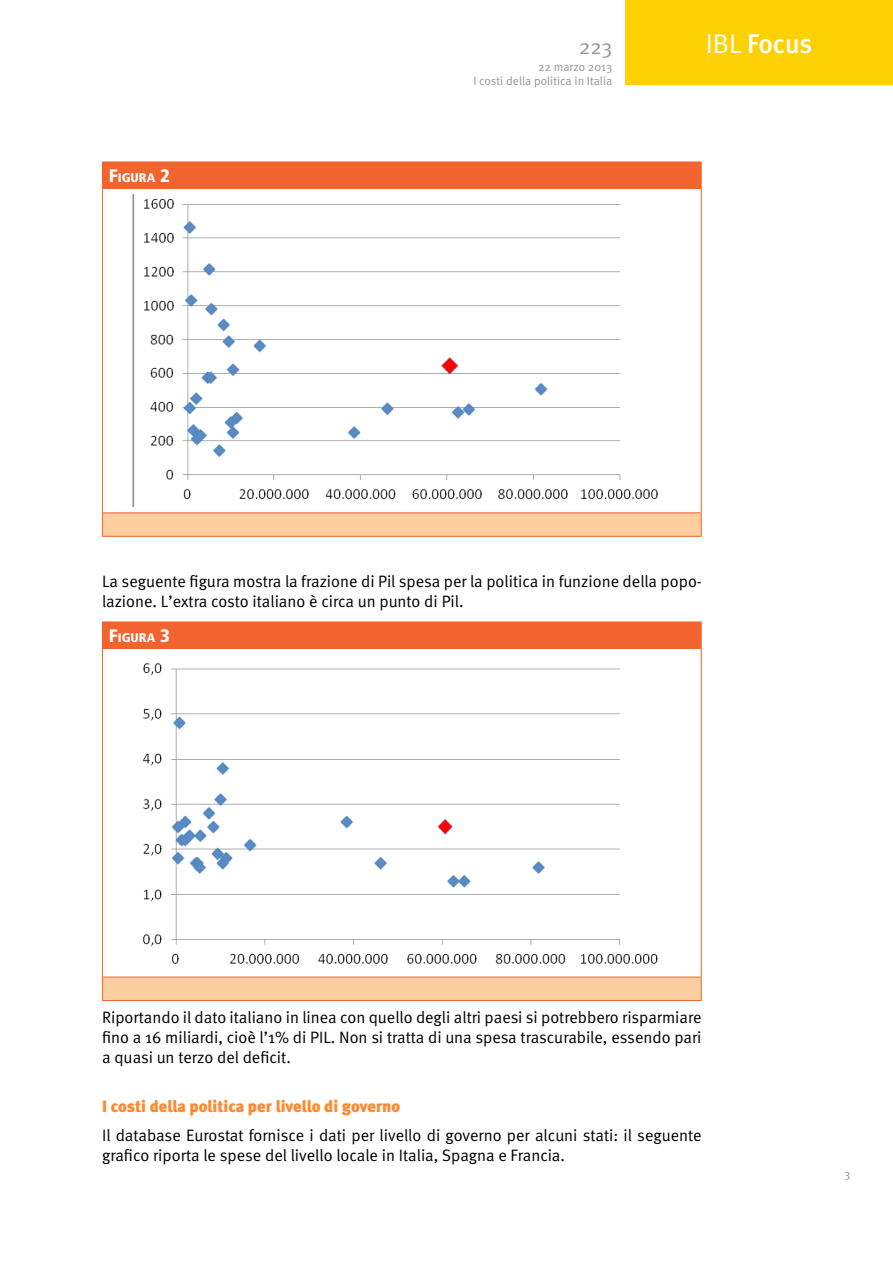
<style>
.page{position:relative;width:893px;height:1263px;background:#fff}
.page>*{position:absolute;margin:0;border:0;box-sizing:border-box;transform-origin:0 0}
.t1{font:500 27px "Meta";letter-spacing:-.005em;color:#fff}
.t2{font:21px "Meta Normal";color:#939598}
.Body{font:16.5px/19.8px "Meta Normal";color:#000}
.Paragraph_1{font:16.5px "Meta Black LF";color:#ff892f}
.Dida_Number{font:900 condensed 12.6px "Frutiger LT Std";color:#fff;scale:1.05 1}
.t3{font:12px/14.1px "Meta Normal";color:#939598;text-align:right}
.s1{font-size:18px}
.s2{font-family:"Meta Normal";font-weight:400}
</style>
<div class="page">
<div style="left:625px;top:0;width:268px;height:85px;background:#fed105"></div>
<div style="left:102px;top:162px;width:599px;height:26px;background:#f2642f"></div>
<div style="left:102px;top:513px;width:599px;height:23px;background:#fdce9f"></div>
<hr style="left:102px;top:188px;width:600px;height:1px;background:#f2642f">
<hr style="left:102px;top:512px;width:600px;height:1px;background:#f2642f">
<svg style="left:701px;top:162px;width:1px;height:26px"></svg>
<hr style="left:102px;top:189px;width:1px;height:323px;background:#f2642f">
<hr style="left:701px;top:189px;width:1px;height:323px;background:#f2642f">
<svg style="left:102px;top:513px;width:1px;height:23px"></svg>
<svg style="left:701px;top:513px;width:1px;height:23px"></svg>
<hr style="left:102px;top:536px;width:600px;height:1px;background:#f2642f">
<img style="left:133px;top:195px;width:525px;height:311px">
<div style="left:102px;top:622px;width:599px;height:26px;background:#f2642f"></div>
<div style="left:102px;top:977px;width:599px;height:23px;background:#fdce9f"></div>
<hr style="left:102px;top:648px;width:600px;height:1px;background:#f2642f">
<hr style="left:102px;top:977px;width:600px;height:1px;background:#f2642f">
<svg style="left:701px;top:622px;width:1px;height:26px"></svg>
<hr style="left:102px;top:649px;width:1px;height:328px;background:#f2642f">
<hr style="left:701px;top:649px;width:1px;height:328px;background:#f2642f">
<svg style="left:102px;top:977px;width:1px;height:23px"></svg>
<svg style="left:701px;top:977px;width:1px;height:23px"></svg>
<hr style="left:102px;top:1000px;width:600px;height:1px;background:#f2642f">
<img style="left:142px;top:663px;width:516px;height:301px">
<p class="Dida_Number" style="left:109px;top:170px;width:60px"><span class="s1">F</span>IGURA <span class="s1">2</span></p>
<p class="t2" style="left:579px;top:34px;width:35px">223</p>
<p class="t3" style="left:473px;top:60px;width:140px">22 marzo 2013<br>I costi della politica in Italia</p>
<h1 class="t1" style="left:706px;top:27px;width:108px"><span class="s2">IBL</span> Focus</h1>
<p class="Body" style="left:102px;top:571px;width:601px">La seguente figura mostra la frazione di Pil spesa per la politica in funzione della popo&shy;lazione. L’extra costo italiano è circa un punto di Pil.</p>
<p class="Dida_Number" style="left:109px;top:630px;width:60px"><span class="s1">F</span>IGURA <span class="s1">3</span></p>
<p class="Body" style="left:102px;top:1007px;width:601px;text-align:justify">Riportando il dato italiano in linea con quello degli altri paesi si potrebbero risparmiare fino a 16 miliardi, cioè l’1% di PIL. Non si tratta di una spesa trascurabile, essendo pari a quasi un terzo del deficit.</p>
<p class="Paragraph_1" style="left:102px;top:1097px;width:300px">I costi della politica per livello di governo</p>
<p class="Body" style="left:102px;top:1125px;width:601px">Il database Eurostat fornisce i dati per livello di governo per alcuni stati: il seguente grafico riporta le spese del livello locale in Italia, Spagna e Francia.</p>
<p class="t3" style="left:844px;top:1166px;width:8px">3</p>
</div>
